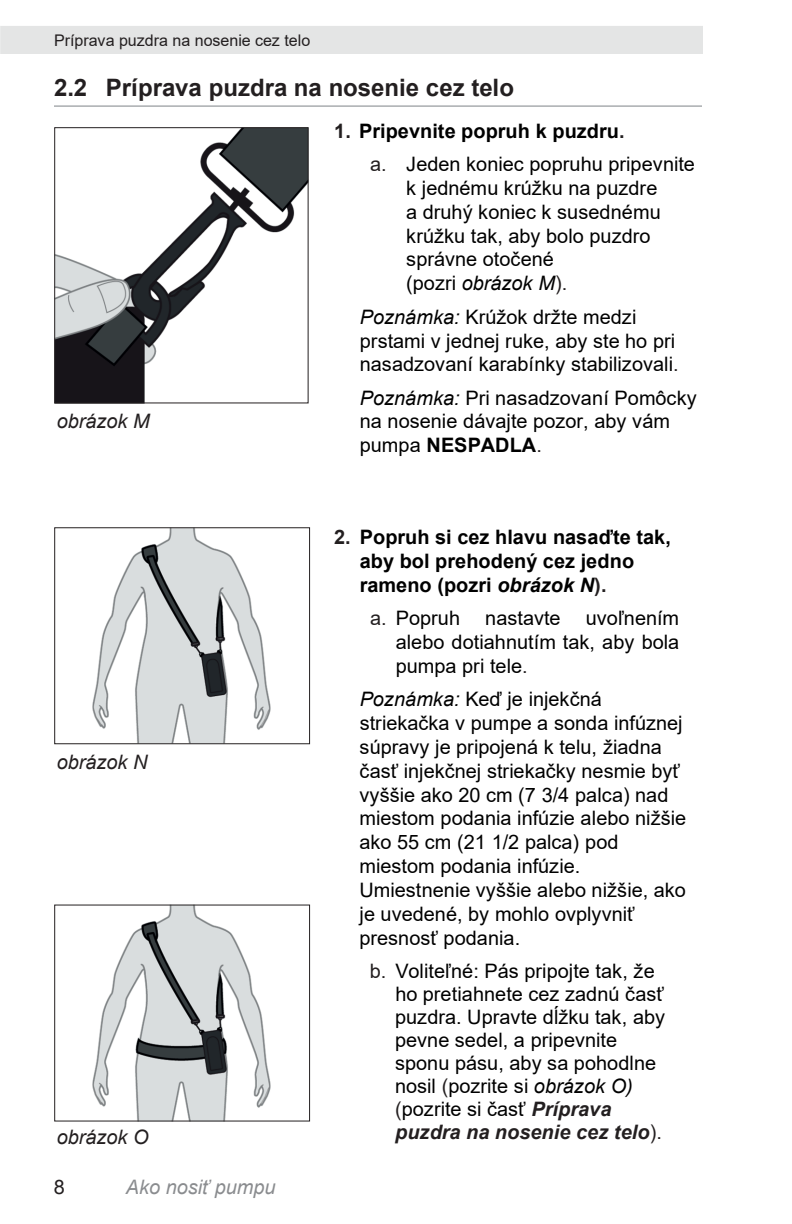
<style>
.page{position:relative;width:792px;height:1224px;background:#fff}
.page>*{position:absolute;margin:0;border:0;box-sizing:border-box;transform-origin:0 0}
.t1{font:700 24px "Arial";color:#231f20}
.t2{font:20px/23.8px "Arial";color:#000}
.t3{font:700 20px/23.8px "Arial";letter-spacing:.005em;color:#000}
.t4{font:italic 20px "Arial";color:#231f20}
.t5{font:italic 20px "Arial";color:#8a8c8f}
.t6{font:20px "Arial";color:#231f20}
.t7{font:16px "Arial";letter-spacing:-.005em;color:#231f20}
.s1{font-weight:700;color:#231f20}
.s2{font-weight:700}
.s3{color:#231f20}
.s4{font-style:italic}
.s5{font-weight:700;font-style:italic;color:#231f20}
</style>
<div class="page">
<img style="left:56px;top:129px;width:251px;height:272px">
<div style="left:54px;top:127px;width:255px;height:276px;border:1px solid #231f20"></div>
<img style="left:92px;top:529px;width:178px;height:213px">
<div style="left:54px;top:527px;width:256px;height:217px;border:1px solid #231f20"></div>
<hr style="left:54px;top:106px;width:648px;height:1px;background:#7f8488">
<img style="left:92px;top:904px;width:178px;height:216px">
<div style="left:54px;top:905px;width:256px;height:217px;border:1px solid #231f20"></div>
<p class="t7" style="left:54px;top:29px;width:258px">Príprava puzdra na nosenie cez telo</p>
<p class="t1" style="left:54px;top:71px;width:461px">2.2 Príprava puzdra na nosenie cez telo</p>
<p class="t2" style="left:370px;top:114px;width:326px;line-height:33.2px;text-indent:-36px"><span class="s1">1.</span> <span class="s2">Pripevnite popruh k puzdru</span><span class="s1">.<br></span><span class="s3">a.</span> Jeden koniec popruhu pripevnite</p>
<p class="t2" style="left:406px;top:176px;width:256px">k jednému krúžku na puzdre a druhý koniec k susednému krúžku tak, aby bolo puzdro správne otočené<br>(pozri <span class="s4">obrázok M</span><span class="s3">).</span></p>
<p class="t2" style="left:360px;top:305px;width:320px"><span class="s4">Poznámka:</span> Krúžok držte medzi prstami v jednej ruke, aby ste ho pri nasadzovaní karabínky stabilizovali<span class="s3">.</span></p>
<p class="t2" style="left:360px;top:386px;width:338px"><span class="s4">Poznámka:</span> Pri nasadzovaní Pomôcky na nosenie dávajte pozor, aby vám pumpa <span class="s2">NESPADLA</span><span class="s3">.</span></p>
<p class="t4" style="left:57px;top:408px;width:94px">obrázok M</p>
<p class="t4" style="left:57px;top:749px;width:92px">obrázok N</p>
<p class="t4" style="left:43px;top:755px;width:92px">obrázok N</p>
<p class="t4" style="left:57px;top:1124px;width:93px">obrázok O</p>
<p class="t6" style="left:54px;top:1174px;width:13px">8</p>
<p class="t5" style="left:126px;top:1174px;width:151px">Ako nosiť pumpu</p>
<p class="t3" style="left:360px;top:526px;width:313px;text-indent:-26px"><span class="s3">2.</span> Popruh si cez hlavu nasaďte tak, aby bol prehodený cez jedno rameno (pozri <span class="s4">obrázok N</span><span class="s3">).</span></p>
<p class="t2" style="left:370px;top:606px;width:92px"><span class="s3">a.</span> Popruh</p>
<p class="t2" style="left:485px;top:606px;width:77px">nastavte</p>
<p class="t2" style="left:396px;top:606px;width:285px;text-align:justify;text-indent:190px">uvoľnením alebo dotiahnutím tak, aby bola pumpa pri tele<span class="s3">.</span></p>
<p class="t2" style="left:359px;top:687px;width:328px"><span class="s4">Poznámka:</span> Keď je injekčná striekačka v pumpe a sonda infúznej súpravy je pripojená k telu, žiadna časť injekčnej striekačky nesmie byť vyššie ako 20 cm (7 3/4 palca) nad miestom podania infúzie alebo nižšie ako 55 cm (21 1/2 palca) pod miestom podania infúzie.<br>Umiestnenie vyššie alebo nižšie, ako je uvedené, by mohlo ovplyvniť presnosť podania.</p>
<p class="t2" style="left:395px;top:959px;width:271px;line-height:23px;text-indent:-25px"><span class="s3">b.</span> Voliteľné: Pás pripojte tak, že ho pretiahnete cez zadnú časť puzdra. Upravte dĺžku tak, aby pevne sedel, a pripevnite sponu pásu, aby sa pohodlne nosil <span class="s3">(</span>pozrite si <span class="s4">obrázok O) </span><span class="s3">(</span>pozrite si časť <span class="s5">Príprava puzdra na nosenie cez telo</span><span class="s3">).</span></p>
</div>
